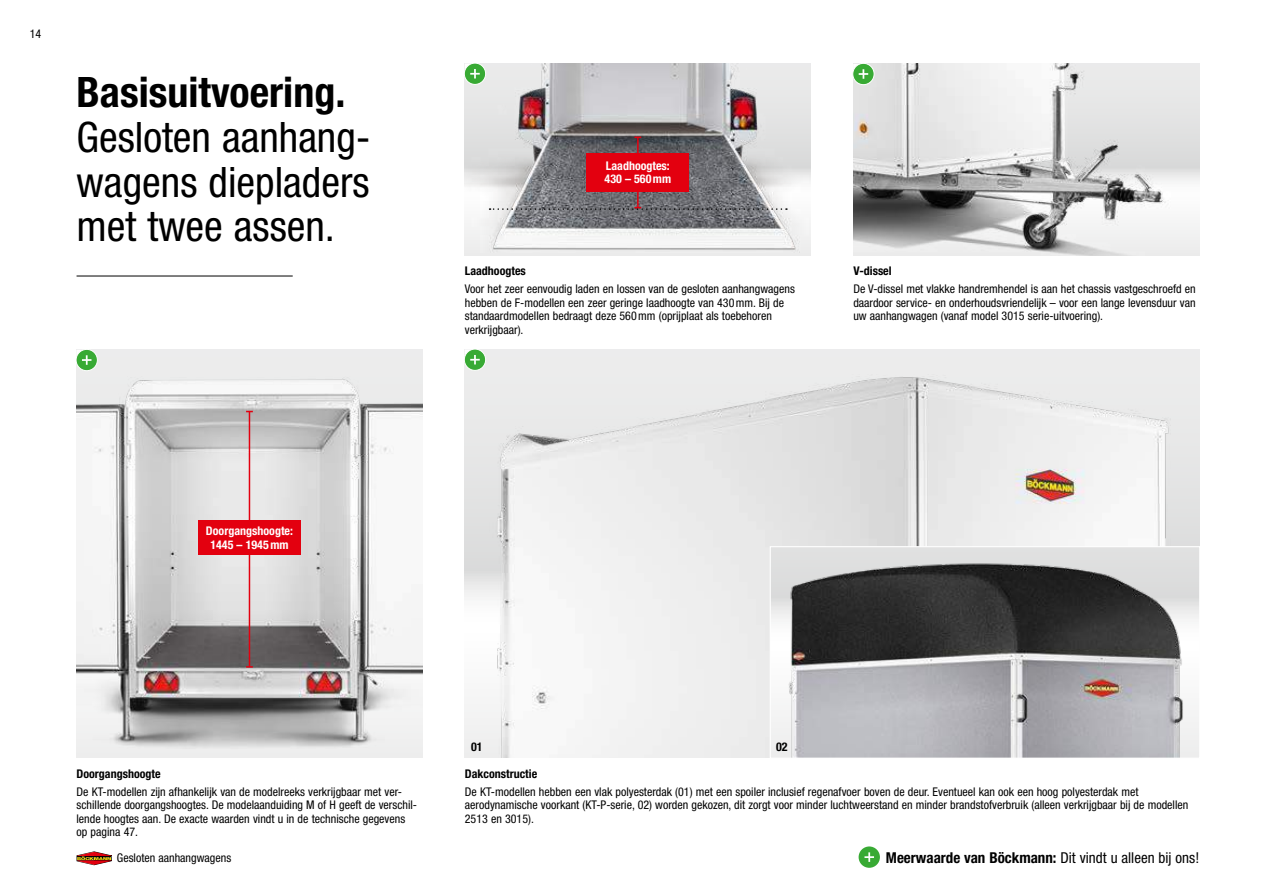
<style>
.page{position:relative;width:1263px;height:893px;background:#fff}
.page>*{position:absolute;margin:0;border:0;box-sizing:border-box;transform-origin:0 0}
.t1{font:condensed 42px/45px "Helvetica Neue LT Std";color:#000;text-align:justify}
.t2{font:700 condensed 42px "Helvetica Neue LT Std";color:#000}
.t3{font:700 condensed 15px "Helvetica Neue LT Std";color:#000}
.t4{font:condensed 12px/13.5px "Helvetica Neue LT Std";color:#000}
.t5{font:700 condensed 12px "Helvetica Neue LT Std";color:#000}
.t6{font:700 condensed 12px/13.5px "Helvetica Neue LT Std";color:#fff;text-align:center}
.s1{font-weight:400}
</style>
<div class="page">
<svg style="left:77px;top:851px;width:35px;height:14px"></svg>
<img style="left:465px;top:350px;width:734px;height:408px">
<svg style="left:769px;top:546px;width:430px;height:212px;background:#908f91"></svg>
<img style="left:465px;top:64px;width:346px;height:191px">
<img style="left:77px;top:351px;width:345px;height:407px">
<img style="left:853px;top:64px;width:346px;height:191px">
<div style="left:853px;top:63px;width:21px;height:22px;background:#38aa34;border-radius:50%"></div>
<div style="left:852px;top:63px;width:22px;height:22px;border:1px solid #fff;border-radius:50%"></div>
<svg style="left:853px;top:64px;width:15px;height:15px"></svg>
<svg style="left:76px;top:349px;width:21px;height:22px"></svg>
<div style="left:76px;top:349px;width:22px;height:22px;border:1px solid #fff;border-radius:50%"></div>
<svg style="left:76px;top:350px;width:15px;height:15px"></svg>
<svg style="left:464px;top:349px;width:22px;height:21px"></svg>
<div style="left:464px;top:349px;width:22px;height:22px;border:1px solid #fff;border-radius:50%"></div>
<svg style="left:465px;top:349px;width:15px;height:15px"></svg>
<svg style="left:464px;top:63px;width:22px;height:21px"></svg>
<div style="left:464px;top:63px;width:22px;height:22px;border:1px solid #fff;border-radius:50%"></div>
<svg style="left:465px;top:63px;width:15px;height:16px"></svg>
<hr style="left:77px;top:276px;width:216px;height:1px;background:#000">
<hr style="left:249px;top:411px;width:1px;height:256px;background:#e3000f">
<svg style="left:246px;top:666px;width:7px;height:2px"></svg>
<div style="left:198px;top:520px;width:102px;height:35px;background:#e3000f"></div>
<div style="left:858px;top:846px;width:22px;height:22px;background:#38aa34;border-radius:50%"></div>
<svg style="left:864px;top:852px;width:10px;height:10px"></svg>
<hr style="left:637px;top:137px;width:2px;height:71px;background:#e3000f">
<svg style="left:490px;top:207px;width:297px;height:3px"></svg>
<div style="left:587px;top:153px;width:102px;height:39px;background:#e3000f"></div>
<p class="t4" style="left:30px;top:27px;width:13px">14</p>
<h1 class="t2" style="left:77px;top:66px;width:270px">Basisuitvoering.</h1>
<h1 class="t1" style="left:77px;top:114px;width:296px">Gesloten aanhang&shy;wagens diepladers met twee assen.</h1>
<p class="t6" style="left:206px;top:524px;width:89px">Doorgangshoogte:<br>1445 – 1945mm</p>
<p class="t6" style="left:604px;top:159px;width:68px;text-align:left">Laadhoogtes:<br>430 – 560mm</p>
<p class="t5" style="left:465px;top:264px;width:63px">Laadhoogtes</p>
<p class="t4" style="left:465px;top:282px;width:332px">Voor het zeer eenvoudig laden en lossen van de gesloten aanhangwagens hebben de F-modellen een zeer geringe laadhoogte van 430mm. Bij de standaardmodellen bedraagt deze 560mm (oprijplaat als toebehoren verkrijgbaar).</p>
<p class="t5" style="left:853px;top:264px;width:40px">V-dissel</p>
<p class="t4" style="left:853px;top:282px;width:344px;text-align:justify">De V-dissel met vlakke handremhendel is aan het chassis vastgeschroefd en daardoor service- en onderhoudsvriendelijk – voor een lange levensduur van uw aanhangwagen (vanaf model 3015 serie-uitvoering).</p>
<p class="t5" style="left:77px;top:766px;width:86px">Doorgangshoogte</p>
<p class="t4" style="left:77px;top:785px;width:342px">De KT-modellen zijn afhankelijk van de modelreeks verkrijgbaar met ver&shy;schillende doorgangshoogtes. De modelaanduiding M of H geeft de verschil&shy;lende hoogtes aan. De exacte waarden vindt u in de technische gegevens op pagina 47.</p>
<p class="t4" style="left:117px;top:851px;width:116px">Gesloten aanhangwagens</p>
<p class="t5" style="left:471px;top:740px;width:13px">01</p>
<p class="t5" style="left:776px;top:740px;width:13px">02</p>
<p class="t5" style="left:465px;top:766px;width:74px">Dakconstructie</p>
<p class="t4" style="left:465px;top:785px;width:725px">De KT-modellen hebben een vlak polyesterdak (01) met een spoiler inclusief regenafvoer boven de deur. Eventueel kan ook een hoog polyesterdak met aerodynamische voorkant (KT-P-serie, 02) worden gekozen, dit zorgt voor minder luchtweerstand en minder brandstofverbruik (alleen verkrijgbaar bij de modellen<br>2513 en 3015).</p>
<p class="t3" style="left:886px;top:849px;width:315px">Meerwaarde van Böckmann: <span class="s1">Dit vindt u alleen bij ons!</span></p>
</div>
